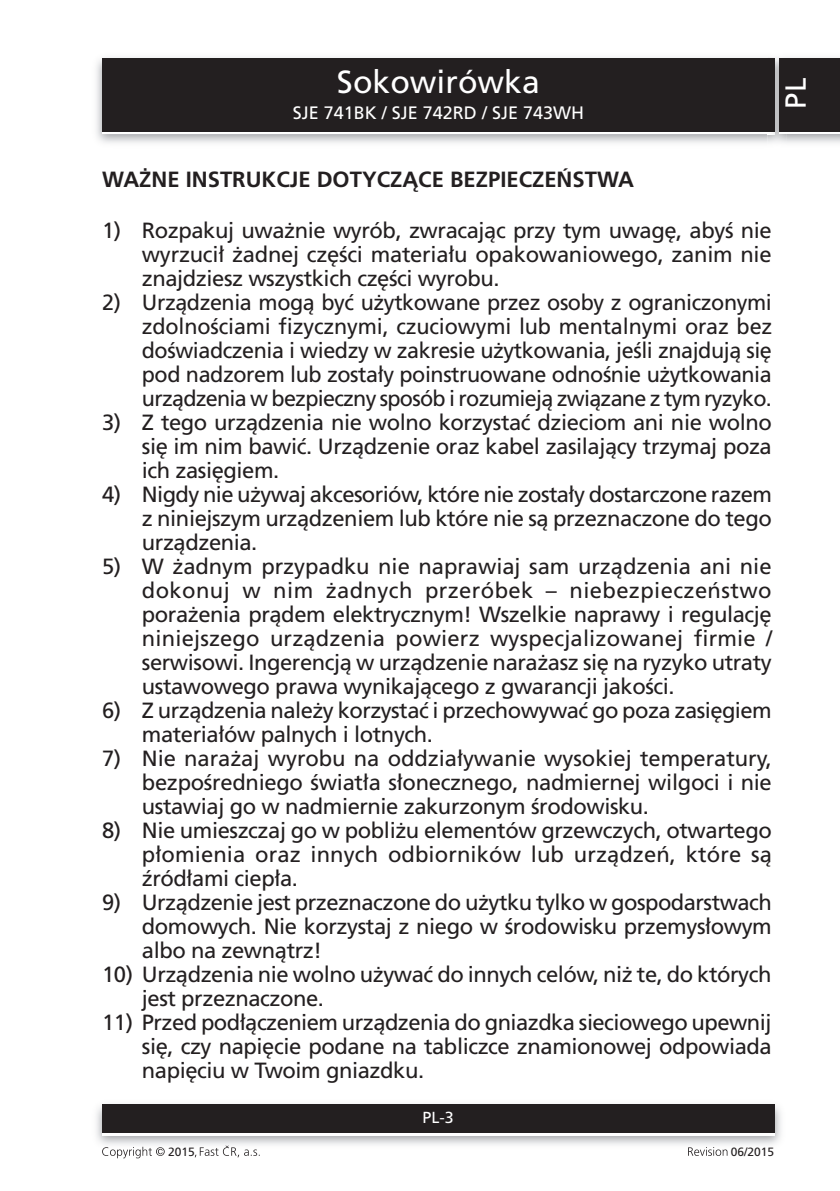
<style>
.page{position:relative;width:840px;height:1191px;background:#fff}
.page>*{position:absolute;margin:0;border:0;box-sizing:border-box;transform-origin:0 0}
.t1{font:32px "Frutiger CE";color:#fff}
.t2{font:29px "Frutiger CE";color:#fff}
.Normální{font:22px/24px "Frutiger CE";letter-spacing:-.02em;color:#231f20;text-align:justify}
.titulek_9{font:700 22px "Frutiger CE";color:#231f20}
.t3{font:18px "Frutiger CE";color:#fff}
.t4{font:16px "Frutiger CE";color:#fff}
.text{font:12px "Frutiger CE";color:#231f20}
</style>
<div class="page">
<div style="left:102px;top:61px;width:672px;height:73px;background:linear-gradient(to right,#231f20,#231f20)"></div>
<div style="left:102px;top:58px;width:672px;height:73px;background:#231f20"></div>
<img style="left:96px;top:1104px;width:685px;height:41px">
<div style="left:102px;top:1107px;width:672px;height:28px;background:linear-gradient(to right,#fff,#fff)"></div>
<div style="left:102px;top:1104px;width:672px;height:28px;background:#231f20"></div>
<img style="left:767px;top:55px;width:18px;height:90px">
<svg style="left:767px;top:131px;width:7px;height:3px"></svg>
<img style="left:767px;top:58px;width:7px;height:3px">
<img style="left:767px;top:61px;width:7px;height:70px">
<div style="left:778px;top:61px;width:61px;height:73px;background:linear-gradient(to right,#231f20,#231f20)"></div>
<div style="left:778px;top:58px;width:61px;height:73px;background:#231f20"></div>
<svg style="left:102px;top:1146px;width:63px;height:12px"></svg>
<svg style="left:195px;top:1145px;width:64px;height:12px"></svg>
<svg style="left:688px;top:1147px;width:39px;height:8px"></svg>
<h1 class="t1" style="left:337px;top:64px;width:204px">Sokowirówka</h1>
<p class="t3" style="left:292px;top:102px;width:293px">SJE 741BK / SJE 742RD / SJE 743WH</p>
<h2 class="t2" style="left:778px;top:109px;width:32px;rotate:-90deg">PL</h2>
<p class="titulek_9" style="left:102px;top:167px;width:533px">WAŻNE INSTRUKCJE DOTYCZĄCE BEZPIECZEŃSTWA</p>
<p class="Normální" style="left:142px;top:218px;width:631px;text-indent:-40px">1) Rozpakuj uważnie wyrób, zwracając przy tym uwagę, abyś nie wyrzucił żadnej części materiału opakowaniowego, zanim nie znajdziesz wszystkich części wyrobu.</p>
<p class="Normální" style="left:142px;top:290px;width:631px;text-indent:-40px">2) Urządzenia mogą być użytkowane przez osoby z ograniczonymi zdolnościami fizycznymi, czuciowymi lub mentalnymi oraz bez doświadczenia i wiedzy w zakresie użytkowania, jeśli znajdują się pod nadzorem lub zostały poinstruowane odnośnie użytkowania urządzenia w bezpieczny sposób i rozumieją związane z tym ryzyko.</p>
<p class="Normální" style="left:142px;top:410px;width:631px;text-indent:-40px">3) Z tego urządzenia nie wolno korzystać dzieciom ani nie wolno się im nim bawić. Urządzenie oraz kabel zasilający trzymaj poza ich zasięgiem.</p>
<p class="Normální" style="left:142px;top:482px;width:631px;text-indent:-40px">4) Nigdy nie używaj akcesoriów, które nie zostały dostarczone razem z niniejszym urządzeniem lub które nie są przeznaczone do tego urządzenia.</p>
<p class="Normální" style="left:142px;top:554px;width:631px;text-indent:-40px">5) W żadnym przypadku nie naprawiaj sam urządzenia ani nie dokonuj w nim żadnych przeróbek – niebezpieczeństwo porażenia prądem elektrycznym! Wszelkie naprawy i regulację niniejszego urządzenia powierz wyspecjalizowanej firmie / serwisowi. Ingerencją w urządzenie narażasz się na ryzyko utraty ustawowego prawa wynikającego z gwarancji jakości.</p>
<p class="Normální" style="left:142px;top:698px;width:631px;text-indent:-40px">6) Z urządzenia należy korzystać i przechowywać go poza zasięgiem materiałów palnych i lotnych.</p>
<p class="Normální" style="left:142px;top:746px;width:631px;text-indent:-40px">7) Nie narażaj wyrobu na oddziaływanie wysokiej temperatury, bezpośredniego światła słonecznego, nadmiernej wilgoci i nie ustawiaj go w nadmiernie zakurzonym środowisku.</p>
<p class="Normální" style="left:142px;top:818px;width:631px;text-indent:-40px">8) Nie umieszczaj go w pobliżu elementów grzewczych, otwartego płomienia oraz innych odbiorników lub urządzeń, które są źródłami ciepła.</p>
<p class="Normální" style="left:142px;top:890px;width:631px;text-indent:-40px">9) Urządzenie jest przeznaczone do użytku tylko w gospodarstwach domowych. Nie korzystaj z niego w środowisku przemysłowym albo na zewnątrz!</p>
<p class="Normální" style="left:142px;top:962px;width:631px;text-indent:-40px">10) Urządzenia nie wolno używać do innych celów, niż te, do których jest przeznaczone.</p>
<p class="Normální" style="left:142px;top:1010px;width:631px;text-indent:-40px">11) Przed podłączeniem urządzenia do gniazdka sieciowego upewnij się, czy napięcie podane na tabliczce znamionowej odpowiada napięciu w Twoim gniazdku.</p>
<p class="t4" style="left:422px;top:1108px;width:33px">PL-3</p>
<p class="text" style="left:168px;top:1144px;width:28px">2015</p>
<p class="text" style="left:730px;top:1144px;width:45px">06/2015</p>
</div>
